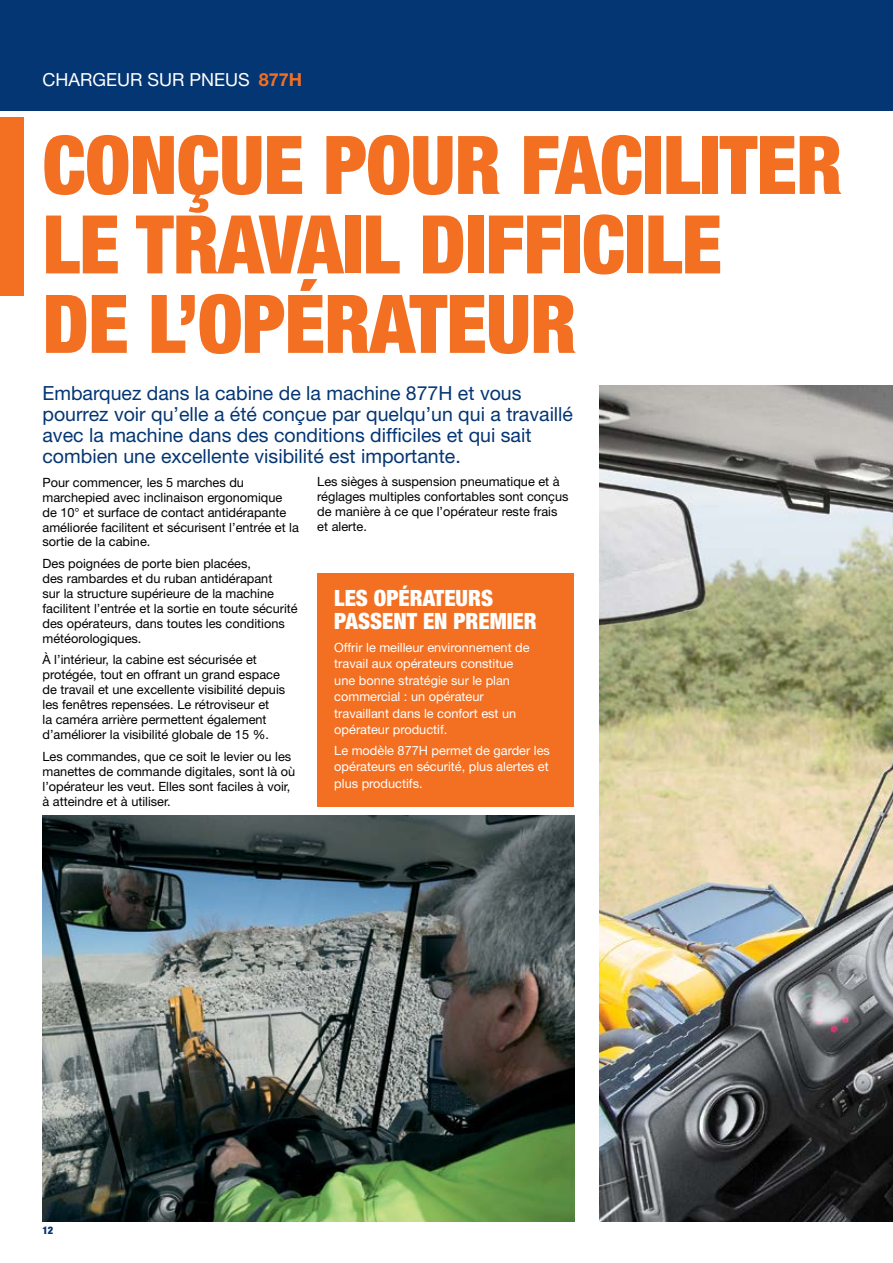
<style>
.page{position:relative;width:893px;height:1263px;background:#fff}
.page>*{position:absolute;margin:0;border:0;box-sizing:border-box;transform-origin:0 0}
.t1{font:900 condensed 81px/79.5px "Helvetica Neue LT Pro";letter-spacing:-.01em;color:#f36f21}
.t2{font:900 condensed 22.5px/22.5px "Helvetica Neue LT Pro";color:#fff}
.t3{font:19.5px/21px "Helvetica Neue LT Pro";color:#043673}
.t4{font:18px "Helvetica Neue LT Pro";color:#fff}
.t5{font:12.75px/15px "Helvetica Neue LT Pro";color:#000}
.t6{font:12.75px/16.5px "Helvetica Neue LT Pro";color:#fff}
.t7{font:900 condensed 10.5px "Helvetica Neue LT Pro";color:#043673}
.s1{font-weight:700;color:#f36f21}
</style>
<div class="page">
<div style="left:0;top:0;width:893px;height:111px;background:#043673"></div>
<div style="left:0;top:117px;width:23px;height:179px;background:#f36f21"></div>
<img style="left:43px;top:816px;width:531px;height:405px">
<img style="left:600px;top:386px;width:293px;height:835px">
<div style="left:317px;top:573px;width:257px;height:234px;background:#f36f21"></div>
<h3 class="t4" style="left:43px;top:68px;width:261px">CHARGEUR SUR PNEUS <span class="s1">877H</span></h3>
<h1 class="t1" style="left:43px;top:125px;width:802px">CONÇUE POUR FACILITER<br>LE TRAVAIL DIFFICILE<br>DE L’OPÉRATEUR</h1>
<h3 class="t3" style="left:43px;top:382px;width:532px">Embarquez dans la cabine de la machine 877H et vous pourrez voir qu’elle a été conçue par quelqu’un qui a travaillé avec la machine dans des conditions difficiles et qui sait combien une excellente visibilité est importante.</h3>
<p class="t5" style="left:43px;top:474px;width:258px">Pour commencer, les 5 marches du marchepied avec inclinaison ergonomique de 10° et surface de contact antidérapante améliorée facilitent et sécurisent l’entrée et la sortie de la cabine.</p>
<p class="t5" style="left:43px;top:555px;width:257px">Des poignées de porte bien placées,<br>des rambardes et du ruban antidérapant<br>sur la structure supérieure de la machine facilitent l’entrée et la sortie en toute sécurité des opérateurs, dans toutes les conditions météorologiques.</p>
<p class="t5" style="left:43px;top:652px;width:244px">À l’intérieur, la cabine est sécurisée et protégée, tout en offrant un grand espace de travail et une excellente visibilité depuis les fenêtres repensées. Le rétroviseur et<br>la caméra arrière permettent également d’améliorer la visibilité globale de 15 %.</p>
<p class="t5" style="left:43px;top:748px;width:254px">Les commandes, que ce soit le levier ou les manettes de commande digitales, sont là où l’opérateur les veut. Elles sont faciles à voir, à atteindre et à utiliser.</p>
<p class="t5" style="left:317px;top:474px;width:253px">Les sièges à suspension pneumatique et à réglages multiples confortables sont conçus de manière à ce que l’opérateur reste frais et alerte.</p>
<h2 class="t2" style="left:334px;top:587px;width:204px">LES OPÉRATEURS<br>PASSENT EN PREMIER</h2>
<p class="t6" style="left:334px;top:638px;width:197px">Offrir le meilleur environnement de travail aux opérateurs constitue une bonne stratégie sur le plan commercial : un opérateur travaillant dans le confort est un opérateur productif.</p>
<p class="t6" style="left:334px;top:742px;width:217px;text-align:justify">Le modèle 877H permet de garder les opérateurs en sécurité, plus alertes et plus productifs.</p>
<p class="t7" style="left:43px;top:1224px;width:12px">12</p>
</div>
